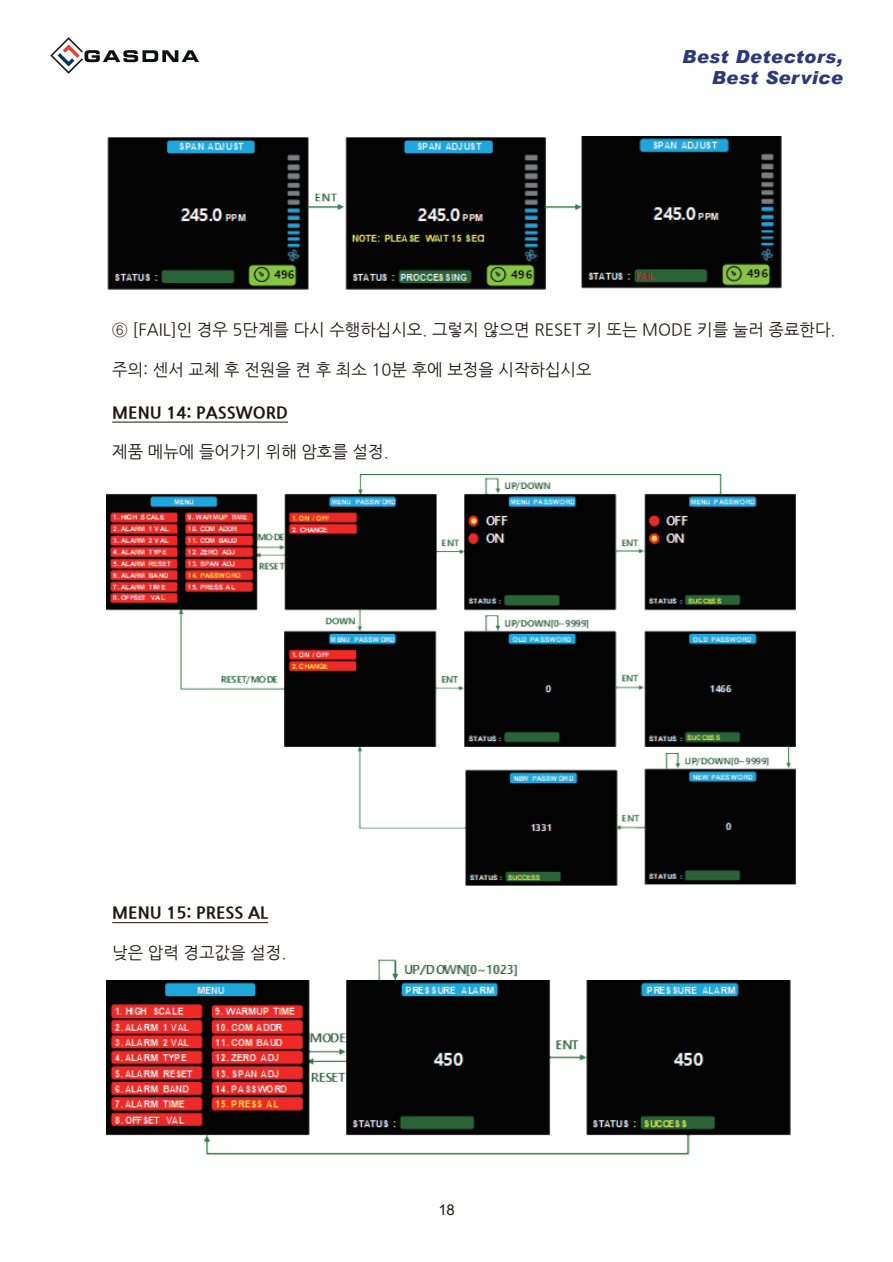
<style>
.page{position:relative;width:893px;height:1262px;background:#fff}
.page>*{position:absolute;margin:0;border:0;box-sizing:border-box;transform-origin:0 0}
.t1{font:italic 900 18px/21.6px "Arial";letter-spacing:.025em;color:#2c387c;text-align:right}
.t2{font:16.5px "Nanum Gothic";color:#211814}
.t3{font:800 16.5px "Nanum Gothic";color:#211814}
.t4{font:14.85px "Arial";color:#201814}
</style>
<div class="page">
<svg style="left:50px;top:37px;width:149px;height:37px"></svg>
<img style="left:107px;top:136px;width:675px;height:153px">
<hr style="left:112px;top:421px;width:176px;height:1px;background:#211814">
<hr style="left:112px;top:922px;width:156px;height:1px;background:#211814">
<img style="left:107px;top:474px;width:689px;height:412px">
<img style="left:107px;top:959px;width:683px;height:195px">
<p class="t1" style="left:682px;top:45px;width:162px">Best Detectors,<br>Best Service</p>
<p class="t2" style="left:112px;top:322px;width:724px">⑥ [FAIL]인 경우 5단계를 다시 수행하십시오. 그렇지 않으면 RESET 키 또는 MODE 키를 눌러 종료한다.</p>
<p class="t2" style="left:112px;top:361px;width:481px">주의: 센서 교체 후 전원을 켠 후 최소 10분 후에 보정을 시작하십시오</p>
<p class="t3" style="left:112px;top:403px;width:177px">MENU 14: PASSWORD</p>
<p class="t2" style="left:112px;top:444px;width:278px">제품 메뉴에 들어가기 위해 암호를 설정.</p>
<p class="t3" style="left:112px;top:904px;width:157px">MENU 15: PRESS AL</p>
<p class="t2" style="left:112px;top:944px;width:175px">낮은 압력 경고값을 설정.</p>
<p class="t4" style="left:438px;top:1200px;width:18px">18</p>
</div>
